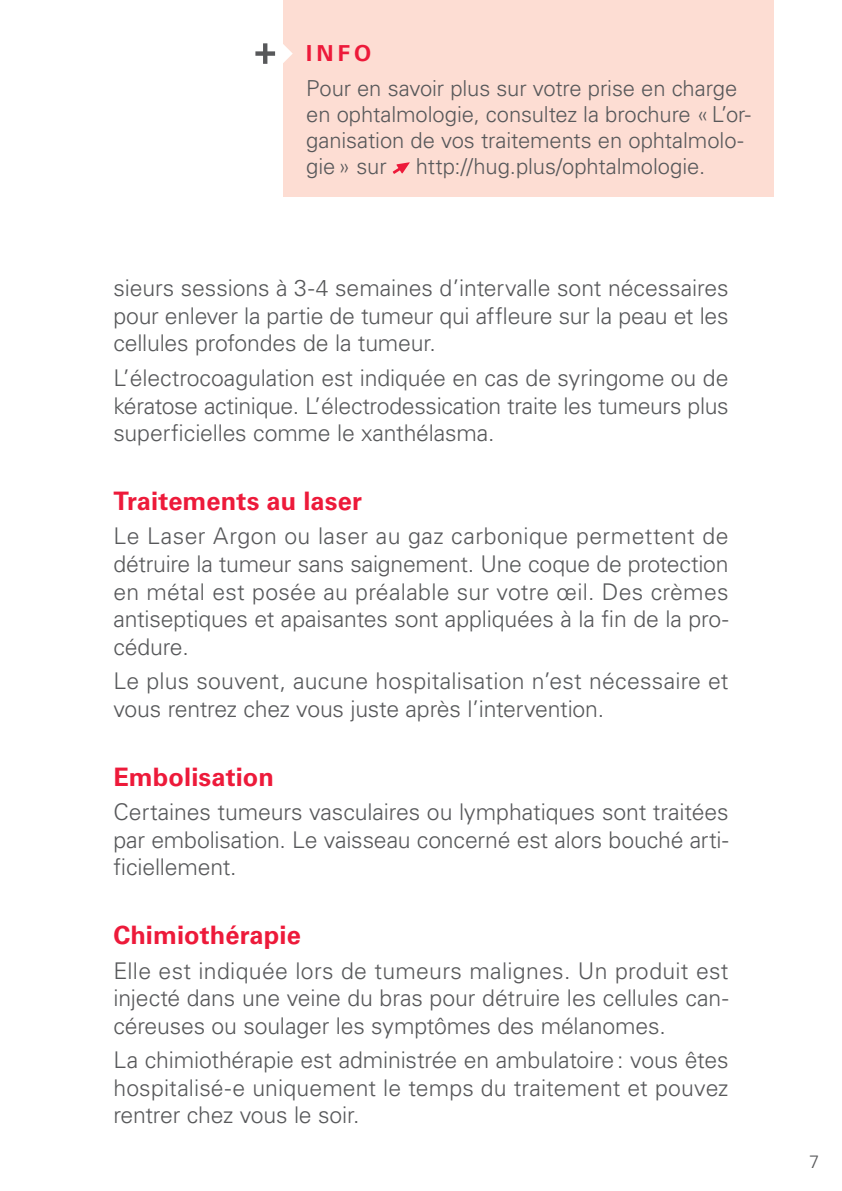
<style>
.page{position:relative;width:842px;height:1191px;background:#fff}
.page>*{position:absolute;margin:0;border:0;box-sizing:border-box;transform-origin:0 0}
.t1{font:700 25.4px "Univers LT Std";letter-spacing:.005em;color:#ed1a3a}
.t2{font:300 23px/27.6px "Univers LT Std";letter-spacing:-.005em;color:#57585a;text-align:justify}
.t3{font:300 22px/26px "Univers LT Std";letter-spacing:-.005em;color:#57585a}
.t4{font:700 22px "Univers LT Std";color:#ed1a3a}
.t5{font:300 18px "Univers LT Std";color:#57585a}
</style>
<div class="page">
<div style="left:284px;top:0;width:490px;height:196px;background:#fdddd3"></div>
<svg style="left:393px;top:162px;width:17px;height:12px"></svg>
<svg style="left:255px;top:43px;width:38px;height:21px"></svg>
<p class="t4" style="left:306px;top:41px;width:66px">INFO</p>
<p class="t3" style="left:306px;top:75px;width:446px">Pour en savoir plus sur votre prise en charge en ophtalmologie, consultez la brochure «L’or&shy;ganisation de vos traitements en ophtalmolo&shy;gie» sur</p>
<p class="t3" style="left:416px;top:153px;width:291px">http://hug.plus/ophtalmologie.</p>
<p class="t2" style="left:113px;top:274px;width:617px">sieurs sessions à 3-4 semaines d’intervalle sont nécessaires pour enlever la partie de tumeur qui affleure sur la peau et les cellules profondes de la tumeur.</p>
<p class="t2" style="left:113px;top:364px;width:617px">L’électrocoagulation est indiquée en cas de syringome ou de kératose actinique. L’électrodessication traite les tumeurs plus superficielles comme le xanthélasma.</p>
<p class="t1" style="left:113px;top:486px;width:250px">Traitements au laser</p>
<p class="t2" style="left:113px;top:522px;width:617px">Le Laser Argon ou laser au gaz carbonique permettent de détruire la tumeur sans saignement. Une coque de protection en métal est posée au préalable sur votre œil. Des crèmes antiseptiques et apaisantes sont appliquées à la fin de la pro&shy;cédure.</p>
<p class="t2" style="left:113px;top:667px;width:617px">Le plus souvent, aucune hospitalisation n’est nécessaire et vous rentrez chez vous juste après l’intervention.</p>
<p class="t1" style="left:113px;top:762px;width:162px">Embolisation</p>
<p class="t2" style="left:113px;top:798px;width:617px">Certaines tumeurs vasculaires ou lymphatiques sont traitées par embolisation. Le vaisseau concerné est alors bouché arti&shy;ficiellement.</p>
<p class="t1" style="left:113px;top:920px;width:189px">Chimiothérapie</p>
<p class="t2" style="left:113px;top:956px;width:617px">Elle est indiquée lors de tumeurs malignes. Un produit est injecté dans une veine du bras pour détruire les cellules can&shy;céreuses ou soulager les symptômes des mélanomes.</p>
<p class="t2" style="left:113px;top:1046px;width:617px">La chimiothérapie est administrée en ambulatoire: vous êtes hospitalisé-e uniquement le temps du traitement et pouvez rentrer chez vous le soir.</p>
<p class="t5" style="left:809px;top:1151px;width:12px">7</p>
</div>
